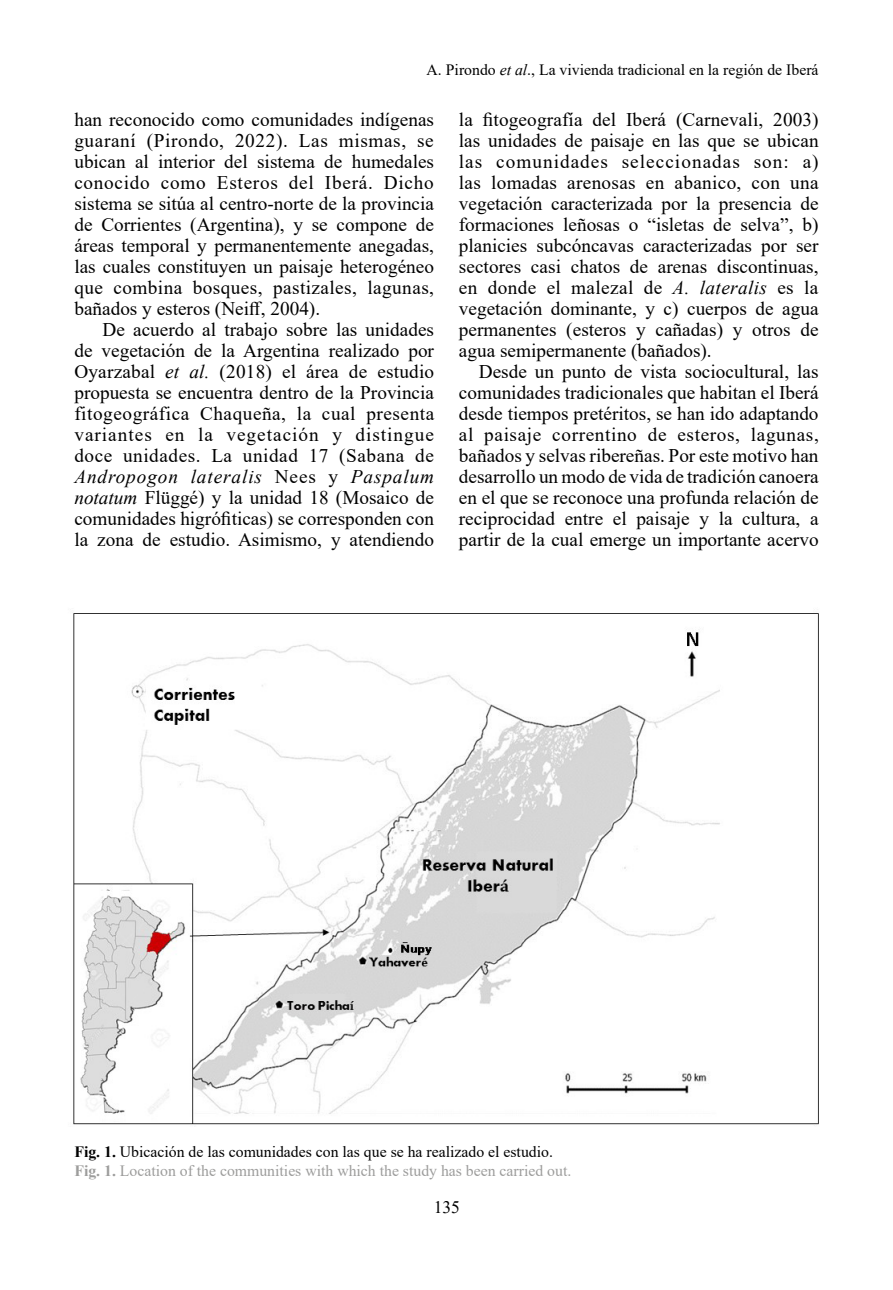
<style>
.page{position:relative;width:893px;height:1290px;background:#fff}
.page>*{position:absolute;margin:0;border:0;box-sizing:border-box;transform-origin:0 0}
.t1{font:19.25px/21px "Times New Roman";color:#000;text-align:justify}
.t2{font:17.5px "Times New Roman";color:#000}
.t3{font:15.75px/18.9px "Times New Roman";color:#9d9d9c}
.t4{font:15.75px "Times New Roman";color:#000}
.s1{font-style:italic}
.s2{font-weight:700;color:#000}
.s3{color:#000}
.s4{font-weight:700}
</style>
<div class="page">
<img style="left:73px;top:613px;width:746px;height:512px">
<p class="t4" style="left:427px;top:59px;width:393px">A. Pirondo <span class="s1">et al</span>., La vivienda tradicional en la región de Iberá</p>
<p class="t1" style="left:74px;top:108px;width:361px">han reconocido como comunidades indígenas guaraní (Pirondo, 2022). Las mismas, se ubican al interior del sistema de humedales conocido como Esteros del Iberá. Dicho sistema se sitúa al centro-norte de la provincia de Corrientes (Argentina), y se compone de áreas temporal y permanentemente anegadas, las cuales constituyen un paisaje heterogéneo que combina bosques, pastizales, lagunas, bañados y esteros (Neiff, 2004).</p>
<p class="t1" style="left:74px;top:318px;width:361px;text-indent:28px">De acuerdo al trabajo sobre las unidades de vegetación de la Argentina realizado por Oyarzabal <span class="s1">et al.</span> (2018) el área de estudio propuesta se encuentra dentro de la Provincia fitogeográfica Chaqueña, la cual presenta variantes en la vegetación y distingue doce unidades. La unidad 17 (Sabana de <span class="s1">Andropogon lateralis</span> Nees y <span class="s1">Paspalum notatum</span> Flüggé) y la unidad 18 (Mosaico de comunidades higrófiticas) se corresponden con la zona de estudio. Asimismo, y atendiendo</p>
<p class="t1" style="left:459px;top:108px;width:361px">la fitogeografía del Iberá (Carnevali, 2003) las unidades de paisaje en las que se ubican las comunidades seleccionadas son: a) las lomadas arenosas en abanico, con una vegetación caracterizada por la presencia de formaciones leñosas o “isletas de selva”, b) planicies subcóncavas caracterizadas por ser sectores casi chatos de arenas discontinuas, en donde el malezal de <span class="s1">A. lateralis</span> es la vegetación dominante, y c) cuerpos de agua permanentes (esteros y cañadas) y otros de agua semipermanente (bañados).</p>
<p class="t1" style="left:459px;top:361px;width:361px;text-indent:20px">Desde un punto de vista sociocultural, las comunidades tradicionales que habitan el Iberá desde tiempos pretéritos, se han ido adaptando al paisaje correntino de esteros, lagunas, bañados y selvas ribereñas. Por este motivo han desarrollo un modo de vida de tradición canoera en el que se reconoce una profunda relación de reciprocidad entre el paisaje y la cultura, a partir de la cual emerge un importante acervo</p>
<p class="t3" style="left:74px;top:1142px;width:498px"><span class="s2">Fig. 1.</span> <span class="s3">Ubicación de las comunidades con las que se ha realizado el estudio.<br></span><span class="s4">Fig. 1.</span> Location of the communities with which the study has been carried out.</p>
<p class="t2" style="left:434px;top:1195px;width:28px">135</p>
</div>
